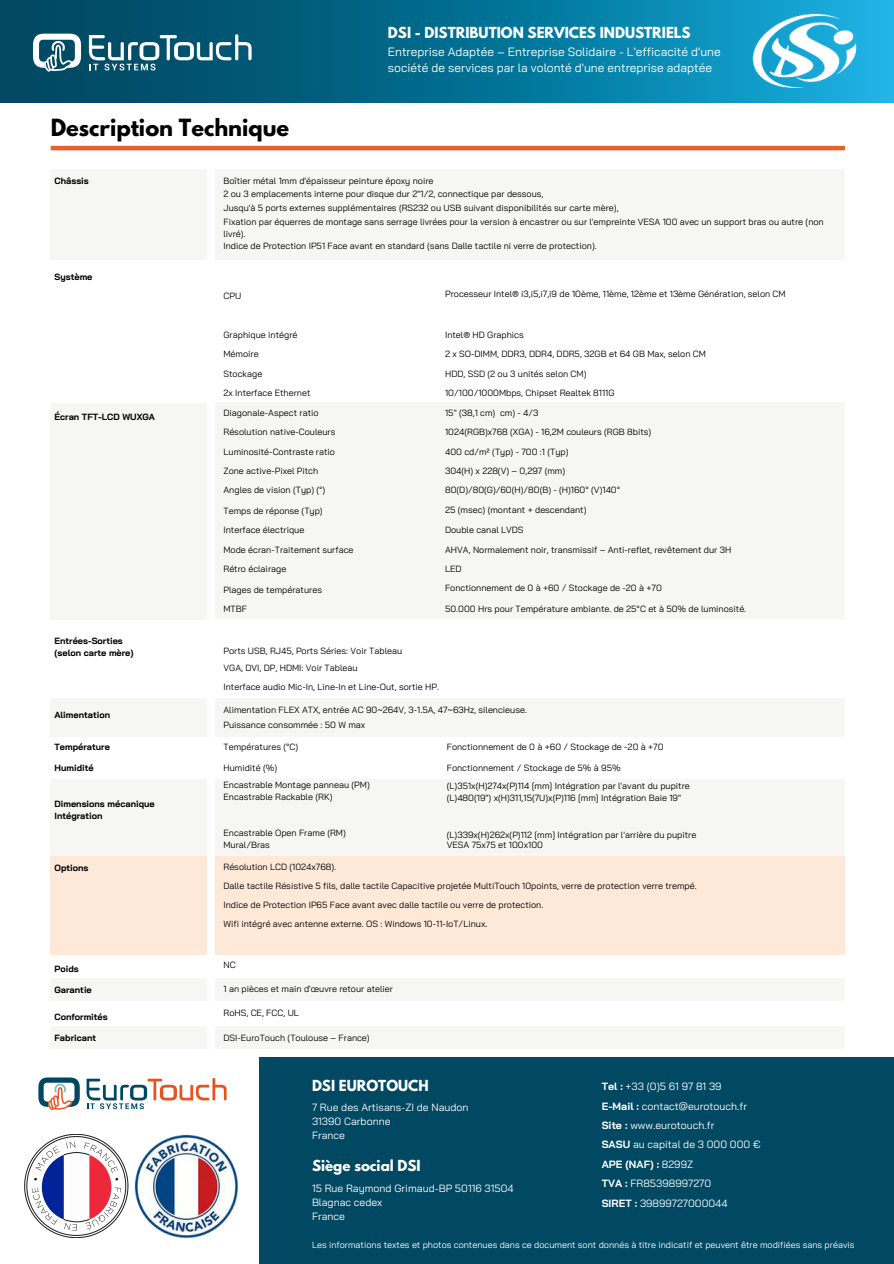
<style>
.page{position:relative;width:894px;height:1264px;background:#fff}
.page>*{position:absolute;margin:0;border:0;box-sizing:border-box;transform-origin:0 0}
.t1{font:700 21px "League Spartan";color:#000}
.t2{font:700 13.5px "League Spartan";color:#fff}
.t3{font:12px/16px "Bai Jamjuree";color:#fff}
.t4{font:10.5px/19.5px "Bai Jamjuree";color:#fff}
.t5{font:9px/13.5px "Bai Jamjuree";color:#000}
.t6{font:700 9px/12px "Bai Jamjuree";color:#000}
.t7{font:9px "Bai Jamjuree";color:#fff}
.s1{font-weight:700}
</style>
<div class="page">
<div style="left:258px;top:1057px;width:635px;height:206px;background:#014862"></div>
<svg style="left:1px;top:0;width:891px;height:102px;background:#057093"></svg>
<svg style="left:33px;top:34px;width:48px;height:38px"></svg>
<svg style="left:89px;top:34px;width:162px;height:36px"></svg>
<svg style="left:38px;top:1077px;width:42px;height:33px"></svg>
<svg style="left:86px;top:1078px;width:140px;height:31px"></svg>
<svg style="left:24px;top:1134px;width:104px;height:103px"></svg>
<img style="left:134px;top:1134px;width:105px;height:105px">
<hr style="left:51px;top:146px;width:793px;height:4px;background:#ea5f2c">
<div style="left:51px;top:169px;width:156px;height:90px;background:#f6f6f5"></div>
<div style="left:51px;top:403px;width:156px;height:216px;background:#f6f6f5"></div>
<div style="left:51px;top:698px;width:156px;height:39px;background:#f6f6f5"></div>
<div style="left:51px;top:779px;width:156px;height:77px;background:#f6f6f5"></div>
<div style="left:51px;top:978px;width:156px;height:23px;background:#f6f6f5"></div>
<div style="left:51px;top:1026px;width:156px;height:23px;background:#f6f6f5"></div>
<div style="left:215px;top:169px;width:629px;height:90px;background:#f6f6f5"></div>
<div style="left:215px;top:403px;width:629px;height:216px;background:#f6f6f5"></div>
<div style="left:215px;top:698px;width:629px;height:39px;background:#f6f6f5"></div>
<div style="left:215px;top:779px;width:629px;height:77px;background:#f6f6f5"></div>
<div style="left:215px;top:978px;width:629px;height:23px;background:#f6f6f5"></div>
<div style="left:215px;top:1026px;width:629px;height:23px;background:#f6f6f5"></div>
<img style="left:749px;top:11px;width:108px;height:79px">
<div style="left:51px;top:856px;width:156px;height:99px;background:#fee9d9"></div>
<div style="left:215px;top:856px;width:629px;height:99px;background:#fee9d9"></div>
<h2 class="t2" style="left:388px;top:22px;width:304px">DSI - DISTRIBUTION SERVICES INDUSTRIELS</h2>
<h1 class="t1" style="left:51px;top:111px;width:240px">Description Technique</h1>
<h3 class="t3" style="left:388px;top:44px;width:334px">Entreprise Adaptée – Entreprise Solidaire - L'efficacité d'une société de services par la volonté d'une entreprise adaptée</h3>
<p class="t6" style="left:54px;top:175px;width:36px">Châssis</p>
<p class="t6" style="left:54px;top:271px;width:39px">Système</p>
<p class="t6" style="left:54px;top:410px;width:102px">Écran TFT-LCD WUXGA</p>
<p class="t6" style="left:54px;top:635px;width:81px">Entrées-Sorties (selon carte mère)</p>
<p class="t6" style="left:54px;top:709px;width:57px">Alimentation</p>
<p class="t5" style="left:223px;top:174px;width:321px">Boîtier métal 1mm d'épaisseur peinture époxy noire<br>2 ou 3 emplacements interne pour disque dur 2"1/2, connectique par dessous,</p>
<p class="t5" style="left:223px;top:201px;width:601px">Jusqu'à 5 ports externes supplémentaires (RS232 ou USB suivant disponibilités sur carte mère),<br>Fixation par équerres de montage sans serrage livrées pour la version à encastrer ou sur l'empreinte VESA 100 avec un support bras ou autre (non</p>
<p class="t5" style="left:223px;top:227px;width:374px;line-height:12.5px">livré).<br>Indice de Protection IP51 Face avant en standard (sans Dalle tactile ni verre de protection).</p>
<p class="t5" style="left:223px;top:289px;width:19px">CPU</p>
<p class="t5" style="left:445px;top:287px;width:342px">Processeur Intel® i3,i5,i7,i9 de 10ème, 11ème, 12ème et 13ème Génération, selon CM</p>
<p class="t5" style="left:223px;top:328px;width:75px">Graphique intégré</p>
<p class="t5" style="left:445px;top:328px;width:80px">Intel® HD Graphics</p>
<p class="t5" style="left:223px;top:347px;width:37px">Mémoire</p>
<p class="t5" style="left:445px;top:347px;width:262px">2 x SO-DIMM, DDR3, DDR4, DDR5, 32GB et 64 GB Max, selon CM</p>
<p class="t5" style="left:223px;top:367px;width:40px">Stockage</p>
<p class="t5" style="left:445px;top:367px;width:143px">HDD, SSD (2 ou 3 unités selon CM)</p>
<p class="t5" style="left:223px;top:386px;width:88px">2x Interface Ethernet</p>
<p class="t5" style="left:445px;top:386px;width:171px">10/100/1000Mbps, Chipset Realtek 8111G</p>
<p class="t5" style="left:223px;top:406px;width:97px">Diagonale-Aspect ratio</p>
<p class="t5" style="left:445px;top:406px;width:95px">15" (38,1 cm) cm) - 4/3</p>
<p class="t5" style="left:223px;top:425px;width:113px">Résolution native-Couleurs</p>
<p class="t5" style="left:445px;top:425px;width:207px">1024(RGB)x768 (XGA) - 16,2M couleurs (RGB 8bits)</p>
<p class="t5" style="left:223px;top:444px;width:113px">Luminosité-Contraste ratio</p>
<p class="t5" style="left:445px;top:444px;width:125px">400 cd/m² (Typ) - 700 :1 (Typ)</p>
<p class="t5" style="left:223px;top:464px;width:96px">Zone active-Pixel Pitch</p>
<p class="t5" style="left:445px;top:464px;width:122px">304(H) x 228(V) – 0,297 (mm)</p>
<p class="t5" style="left:223px;top:483px;width:103px">Angles de vision (Typ) (°)</p>
<p class="t5" style="left:445px;top:483px;width:176px">80(D)/80(G)/60(H)/80(B) - (H)160° (V)140°</p>
<p class="t5" style="left:223px;top:504px;width:101px">Temps de réponse (Typ)</p>
<p class="t5" style="left:445px;top:502px;width:143px">25 (msec) (montant + descendant)</p>
<p class="t5" style="left:223px;top:523px;width:82px">Interface électrique</p>
<p class="t5" style="left:445px;top:523px;width:80px">Double canal LVDS</p>
<p class="t5" style="left:223px;top:542px;width:131px">Mode écran-Traitement surface</p>
<p class="t5" style="left:445px;top:542px;width:288px">AHVA, Normalement noir, transmissif – Anti-reflet, revêtement dur 3H</p>
<p class="t5" style="left:223px;top:562px;width:64px">Rétro éclairage</p>
<p class="t5" style="left:445px;top:562px;width:18px">LED</p>
<p class="t5" style="left:223px;top:582px;width:100px">Plages de températures</p>
<p class="t5" style="left:445px;top:581px;width:218px">Fonctionnement de 0 à +60 / Stockage de -20 à +70</p>
<p class="t5" style="left:223px;top:602px;width:25px">MTBF</p>
<p class="t5" style="left:445px;top:602px;width:302px">50.000 Hrs pour Température ambiante. de 25°C et à 50% de luminosité.</p>
<p class="t5" style="left:223px;top:643px;width:180px">Ports USB, RJ45, Ports Séries: Voir Tableau</p>
<p class="t5" style="left:223px;top:661px;width:135px">VGA, DVI, DP, HDMI: Voir Tableau</p>
<p class="t5" style="left:223px;top:702px;width:305px">Alimentation FLEX ATX, entrée AC 90~264V, 3-1.5A, 47~63Hz, silencieuse.</p>
<p class="t5" style="left:223px;top:680px;width:217px">Interface audio Mic-In, Line-In et Line-Out, sortie HP.</p>
<p class="t5" style="left:223px;top:718px;width:143px">Puissance consommée : 50 W max</p>
<p class="t6" style="left:54px;top:741px;width:57px">Température</p>
<p class="t5" style="left:223px;top:740px;width:76px">Températures (°C)</p>
<p class="t5" style="left:446px;top:740px;width:218px">Fonctionnement de 0 à +60 / Stockage de -20 à +70</p>
<p class="t6" style="left:54px;top:762px;width:41px">Humidité</p>
<p class="t5" style="left:223px;top:761px;width:55px">Humidité (%)</p>
<p class="t5" style="left:446px;top:761px;width:175px">Fonctionnement / Stockage de 5% à 95%</p>
<p class="t6" style="left:54px;top:798px;width:102px">Dimensions mécanique<br>Intégration</p>
<p class="t5" style="left:223px;top:779px;width:148px;line-height:12px">Encastrable Montage panneau (PM)<br>Encastrable Rackable (RK)</p>
<p class="t5" style="left:223px;top:827px;width:124px;line-height:11.7px">Encastrable Open Frame (RM)<br>Mural/Bras</p>
<p class="t5" style="left:446px;top:838px;width:98px">VESA 75x75 et 100x100</p>
<p class="t5" style="left:446px;top:780px;width:244px;line-height:12px">(L)351x(H)274x(P)114 [mm] Intégration par l'avant du pupitre (L)480(19") x(H)311,15(7U)x(P)116 [mm] Intégration Baie 19"</p>
<p class="t5" style="left:446px;top:828px;width:251px">(L)339x(H)262x(P)112 [mm] Intégration par l'arrière du pupitre</p>
<p class="t6" style="left:54px;top:862px;width:35px">Options</p>
<p class="t6" style="left:54px;top:962px;width:26px">Poids</p>
<p class="t6" style="left:54px;top:983px;width:39px">Garantie</p>
<p class="t5" style="left:223px;top:859px;width:114px">Résolution LCD (1024x768).</p>
<p class="t5" style="left:223px;top:878px;width:474px">Dalle tactile Résistive 5 fils, dalle tactile Capacitive projetée MultiTouch 10points, verre de protection verre trempé.</p>
<p class="t5" style="left:223px;top:895px;width:321px;line-height:19.2px">Indice de Protection IP65 Face avant avec dalle tactile ou verre de protection.<br>Wifi intégré avec antenne externe. OS : Windows 10-11-IoT/Linux.</p>
<p class="t5" style="left:223px;top:957px;width:14px">NC</p>
<p class="t5" style="left:223px;top:982px;width:171px">1 an pièces et main d'œuvre retour atelier</p>
<p class="t6" style="left:54px;top:1011px;width:55px">Conformités</p>
<p class="t5" style="left:223px;top:1006px;width:77px">RoHS, CE, FCC, UL</p>
<p class="t6" style="left:54px;top:1031px;width:43px">Fabricant</p>
<p class="t5" style="left:223px;top:1030px;width:148px">DSI-EuroTouch (Toulouse – France)</p>
<h2 class="t2" style="left:312px;top:1074px;width:118px">DSI EUROTOUCH</h2>
<p class="t4" style="left:312px;top:1099px;width:158px;line-height:14px">7 Rue des Artisans-ZI de Naudon<br>31390 Carbonne<br>France</p>
<h2 class="t2" style="left:312px;top:1154px;width:110px">Siège social DSI</h2>
<p class="t4" style="left:312px;top:1181px;width:203px;line-height:14px">15 Rue Raymond Grimaud-BP 50116 31504<br>Blagnac cedex<br>France</p>
<p class="t4" style="left:601px;top:1076px;width:160px"><span class="s1">Tel :</span> +33 (0)5 61 97 81 39<br><span class="s1">E-Mail :</span> contact@eurotouch.fr<br><span class="s1">Site :</span> www.eurotouch.fr<br><span class="s1">SASU</span> au capital de 3 000 000 €<br><span class="s1">APE (NAF) :</span> 8299Z<br><span class="s1">TVA :</span> FR85398997270<br><span class="s1">SIRET :</span> 39899727000044</p>
<p class="t7" style="left:312px;top:1236px;width:544px">Les informations textes et photos contenues dans ce document sont donnés à titre indicatif et peuvent être modifiées sans préavis</p>
</div>
